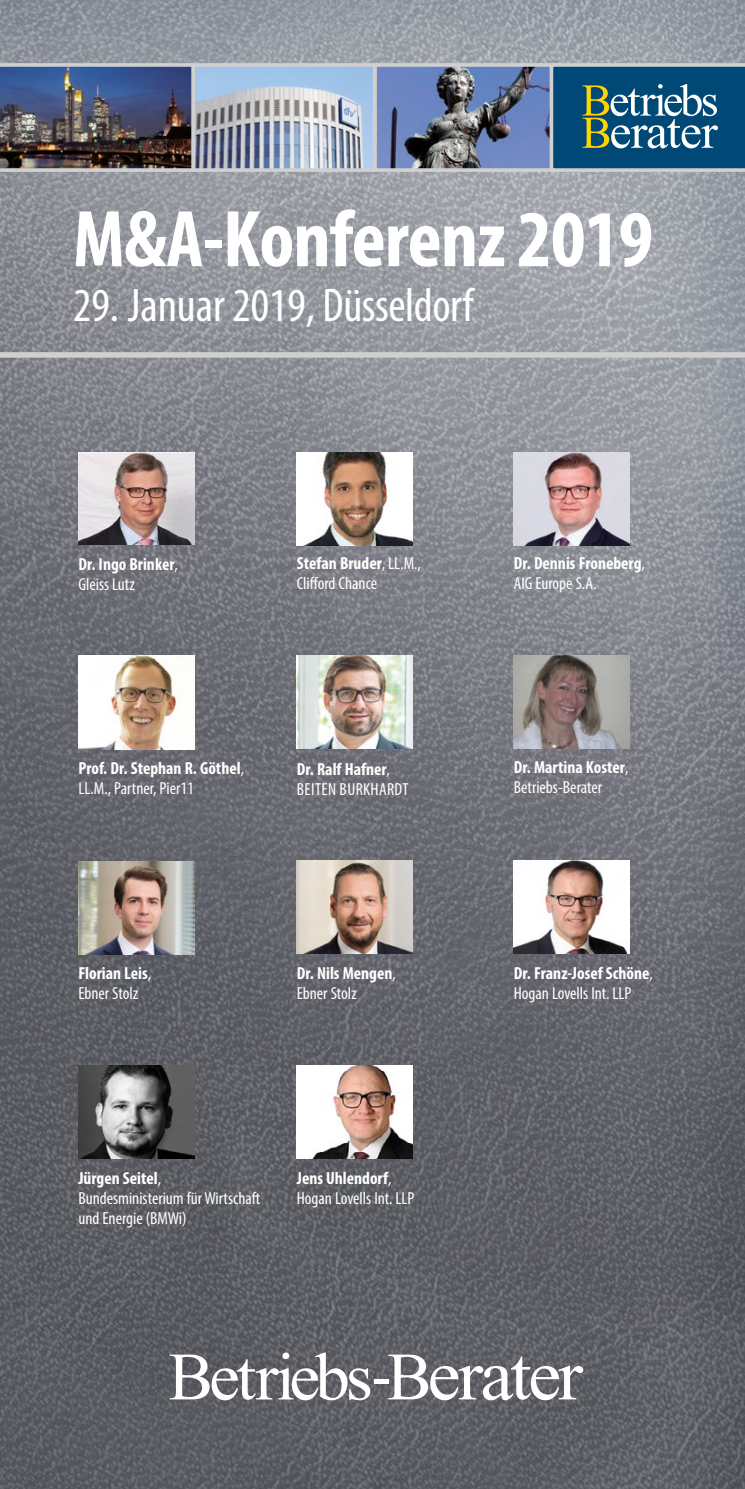
<style>
.page{position:relative;width:745px;height:1489px;background:#fff}
.page>*{position:absolute;margin:0;border:0;box-sizing:border-box;transform-origin:0 0}
.t1{font:700 condensed 81.25px "Myriad Pro";letter-spacing:-.01em;color:#fff}
.t2{font:condensed 47.5px "Myriad Pro";color:#fff}
.t3{font:condensed 17.5px/20px "Myriad Pro";color:#fff}
.t4{font:700 condensed 17.5px/20px "Myriad Pro";color:#fff}
.t5{font:condensed 17.5px "Myriad Pro";letter-spacing:.02em;color:#fff}
.s1{font-weight:400}
.s2{font-weight:700}
</style>
<div class="page">
<img style="left:0;top:0;width:744px;height:1488px">
<img style="left:378px;top:68px;width:171px;height:99px">
<div style="left:373px;top:63px;width:184px;height:109px;border:4px solid #d0d0d0"></div>
<img style="left:196px;top:68px;width:175px;height:99px">
<img style="left:0;top:63px;width:191px;height:109px">
<div style="left:191px;top:63px;width:185px;height:109px;border:4px solid #d0d0d0"></div>
<svg style="left:549px;top:63px;width:195px;height:109px"></svg>
<div style="left:0;top:352px;width:744px;height:6px;background:#d0d0d0"></div>
<svg style="left:169px;top:1352px;width:201px;height:48px"></svg>
<svg style="left:388px;top:1354px;width:195px;height:46px"></svg>
<hr style="left:374px;top:1379px;width:14px;height:4px;background:#fff">
<img style="left:296px;top:452px;width:116px;height:93px">
<img style="left:513px;top:860px;width:116px;height:93px">
<img style="left:78px;top:1065px;width:116px;height:93px">
<img style="left:78px;top:452px;width:116px;height:92px">
<img style="left:513px;top:452px;width:116px;height:93px">
<img style="left:78px;top:655px;width:116px;height:94px">
<img style="left:513px;top:655px;width:116px;height:93px">
<img style="left:296px;top:655px;width:116px;height:93px">
<img style="left:78px;top:861px;width:116px;height:93px">
<img style="left:296px;top:860px;width:116px;height:93px">
<img style="left:296px;top:1065px;width:116px;height:93px">
<p class="t1" style="left:73px;top:188px;width:581px">M&amp;A-Konferenz 2019</p>
<p class="t2" style="left:73px;top:277px;width:401px">29. Januar 2019, Düsseldorf</p>
<p class="t4" style="left:78px;top:553px;width:101px">Dr. Ingo Brinker<span class="s1">,<br>Gleiss Lutz</span></p>
<p class="t4" style="left:513px;top:552px;width:132px">Dr. Dennis Froneberg<span class="s1">,</span></p>
<p class="t3" style="left:296px;top:553px;width:126px"><span class="s2">Stefan Bruder</span>, LL.M.,<br>Clifford Chance</p>
<p class="t3" style="left:513px;top:572px;width:84px">AIG Europe S.A.</p>
<p class="t4" style="left:78px;top:757px;width:167px">Prof. Dr. Stephan R. Göthel<span class="s1">,</span></p>
<p class="t3" style="left:78px;top:778px;width:117px">LL.M., Partner, Pier11</p>
<p class="t4" style="left:296px;top:758px;width:95px">Dr. Ralf Hafner<span class="s1">,</span></p>
<p class="t5" style="left:297px;top:778px;width:113px">BEITEN BURKHARDT</p>
<p class="t4" style="left:513px;top:756px;width:116px">Dr. Martina Koster<span class="s1">,</span></p>
<p class="t3" style="left:513px;top:776px;width:90px">Betriebs-Berater</p>
<p class="t4" style="left:78px;top:962px;width:74px">Florian Leis<span class="s1">,</span></p>
<p class="t3" style="left:78px;top:983px;width:61px">Ebner Stolz</p>
<p class="t4" style="left:296px;top:962px;width:100px">Dr. Nils Mengen<span class="s1">,</span></p>
<p class="t3" style="left:296px;top:983px;width:61px">Ebner Stolz</p>
<p class="t4" style="left:513px;top:962px;width:140px">Dr. Franz-Josef Schöne<span class="s1">,</span></p>
<p class="t3" style="left:513px;top:983px;width:119px">Hogan Lovells Int. LLP</p>
<p class="t4" style="left:78px;top:1167px;width:84px">Jürgen Seitel<span class="s1">,</span></p>
<p class="t3" style="left:78px;top:1187px;width:183px">Bundesministerium für Wirtschaft und Energie (BMWi)</p>
<p class="t4" style="left:296px;top:1167px;width:96px">Jens Uhlendorf<span class="s1">,</span></p>
<p class="t3" style="left:296px;top:1187px;width:119px">Hogan Lovells Int. LLP</p>
</div>
